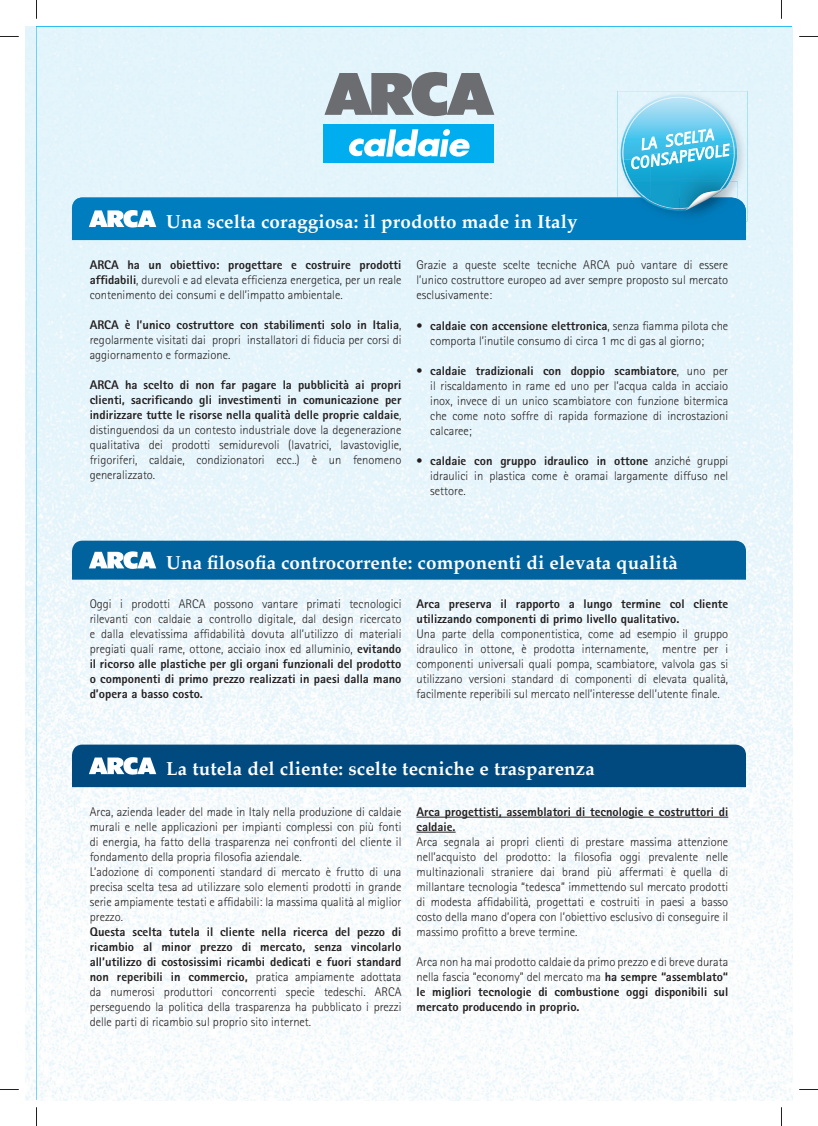
<style>
.page{position:relative;width:818px;height:1126px;background:#fff}
.page>*{position:absolute;margin:0;border:0;box-sizing:border-box;transform-origin:0 0}
.t1{font:700 18.75px "Palatino";letter-spacing:.01em;color:#fff}
.t2{font:italic 16.25px/17.5px "Rotis Sans Serif";color:#fff;text-align:center}
.t3{font:300 12.5px/15px "Rotis Sans Serif";color:#231f20;text-align:justify}
.t4{font:800 12.5px/15px "Rotis Sans Serif";color:#231f20}
.s1{font-weight:800}
.s2{font-weight:300}
</style>
<div class="page">
<div style="left:36px;top:27px;width:755px;height:1072px;background:linear-gradient(to bottom,#dff3fb,#fafbfc)"></div>
<img style="left:26px;top:86px;width:14px;height:158px">
<div style="left:72px;top:540px;width:673px;height:39px;background:#00639e"></div>
<hr style="left:416px;top:816px;width:311px;height:1px;background:#231f20">
<hr style="left:416px;top:831px;width:39px;height:1px;background:#231f20">
<div style="left:72px;top:744px;width:673px;height:43px;background:#004a7f"></div>
<svg style="left:72px;top:67px;width:673px;height:173px;background:#97cbe4"></svg>
<img style="left:622px;top:97px;width:112px;height:62px">
<img style="left:650px;top:154px;width:84px;height:55px">
<svg style="left:0;top:36px;width:19px;height:1px"></svg>
<svg style="left:799px;top:36px;width:18px;height:1px"></svg>
<svg style="left:0;top:1089px;width:19px;height:1px"></svg>
<svg style="left:799px;top:1089px;width:18px;height:1px"></svg>
<svg style="left:36px;top:0;width:1px;height:19px"></svg>
<svg style="left:36px;top:1107px;width:1px;height:18px"></svg>
<h1 class="t1" style="left:166px;top:212px;width:412px">Una scelta coraggiosa: il prodotto made in Italy</h1>
<h2 class="t2" style="left:626px;top:139px;width:101px;rotate:-8deg">LA SCELTA<br>CONSAPEVOLE</h2>
<p class="t3" style="left:90px;top:258px;width:313px"><span class="s1">ARCA ha un obiettivo: progettare e costruire prodotti affidabili</span>, durevoli e ad elevata efficienza energetica, per un reale contenimento dei consumi e dell’impatto ambientale.</p>
<p class="t3" style="left:90px;top:318px;width:313px"><span class="s1">ARCA è l’unico costruttore con stabilimenti solo in Italia</span>, regolarmente visitati dai propri installatori di fiducia per corsi di aggiornamento e formazione.</p>
<p class="t3" style="left:90px;top:378px;width:313px"><span class="s1">ARCA ha scelto di non far pagare la pubblicità ai propri clienti, sacrificando gli investimenti in comunicazione per indirizzare tutte le risorse nella qualità delle proprie caldaie</span>, distinguendosi da un contesto industriale dove la degenerazione qualitativa dei prodotti semidurevoli (lavatrici, lavastoviglie, frigoriferi, caldaie, condizionatori ecc..) è un fenomeno generalizzato.</p>
<p class="t3" style="left:416px;top:258px;width:313px">Grazie a queste scelte tecniche ARCA può vantare di essere l’unico costruttore europeo ad aver sempre proposto sul mercato esclusivamente:</p>
<p class="t3" style="left:430px;top:319px;width:299px;text-indent:-14px">• <span class="s1">caldaie con accensione elettronica</span>, senza fiamma pilota che comporta l’inutile consumo di circa 1 mc di gas al giorno;</p>
<p class="t3" style="left:430px;top:364px;width:299px;text-indent:-14px">• <span class="s1">caldaie tradizionali con doppio scambiatore</span>, uno per il riscaldamento in rame ed uno per l’acqua calda in acciaio inox, invece di un unico scambiatore con funzione bitermica che come noto soffre di rapida formazione di incrostazioni calcaree;</p>
<p class="t3" style="left:430px;top:454px;width:299px;text-indent:-14px">• <span class="s1">caldaie con gruppo idraulico in ottone</span> anziché gruppi idraulici in plastica come è oramai largamente diffuso nel settore.</p>
<h1 class="t1" style="left:166px;top:553px;width:512px">Una filosofia controcorrente: componenti di elevata qualità</h1>
<p class="t3" style="left:90px;top:597px;width:313px">Oggi i prodotti ARCA possono vantare primati tecnologici rilevanti con caldaie a controllo digitale, dal design ricercato e dalla elevatissima affidabilità dovuta all’utilizzo di materiali pregiati quali rame, ottone, acciaio inox ed alluminio, <span class="s1">evitando il ricorso alle plastiche per gli organi funzionali del prodotto o componenti di primo prezzo realizzati in paesi dalla mano d’opera a basso costo.</span></p>
<p class="t4" style="left:416px;top:598px;width:313px">Arca preserva il rapporto a lungo termine col cliente utilizzando componenti di primo livello qualitativo.</p>
<p class="t3" style="left:416px;top:628px;width:313px">Una parte della componentistica, come ad esempio il gruppo idraulico in ottone, è prodotta internamente, mentre per i componenti universali quali pompa, scambiatore, valvola gas si utilizzano versioni standard di componenti di elevata qualità, facilmente reperibili sul mercato nell’interesse dell’utente finale.</p>
<h1 class="t1" style="left:166px;top:759px;width:430px">La tutela del cliente: scelte tecniche e trasparenza</h1>
<p class="t3" style="left:90px;top:805px;width:313px;text-align:left">Arca, azienda leader del made in Italy nella produzione di caldaie murali e nelle applicazioni per impianti complessi con più fonti di energia, ha fatto della trasparenza nei confronti del cliente il fondamento della propria filosofia aziendale.<br>L’adozione di componenti standard di mercato è frutto di una precisa scelta tesa ad utilizzare solo elementi prodotti in grande serie ampiamente testati e affidabili: la massima qualità al miglior prezzo.</p>
<p class="t4" style="left:90px;top:925px;width:313px;text-align:justify">Questa scelta tutela il cliente nella ricerca del pezzo di ricambio al minor prezzo di mercato, senza vincolarlo all’utilizzo di costosissimi ricambi dedicati e fuori standard non reperibili in commercio, <span class="s2">pratica ampiamente adottata da numerosi produttori concorrenti specie tedeschi. ARCA perseguendo la politica della trasparenza ha pubblicato i prezzi delle parti di ricambio sul proprio sito internet.</span></p>
<p class="t4" style="left:416px;top:805px;width:313px">Arca progettisti, assemblatori di tecnologie e costruttori di caldaie.</p>
<p class="t3" style="left:416px;top:835px;width:313px">Arca segnala ai propri clienti di prestare massima attenzione nell’acquisto del prodotto: la filosofia oggi prevalente nelle multinazionali straniere dai brand più affermati è quella di millantare tecnologia “tedesca” immettendo sul mercato prodotti di modesta affidabilità, progettati e costruiti in paesi a basso costo della mano d’opera con l’obiettivo esclusivo di conseguire il massimo profitto a breve termine.</p>
<p class="t4" style="left:416px;top:955px;width:313px;text-align:justify"><span class="s2">Arca non ha mai prodotto caldaie da primo prezzo e di breve durata nella fascia “economy” del mercato ma</span> ha sempre “assemblato“ le migliori tecnologie di combustione oggi disponibili sul mercato producendo in proprio.</p>
</div>
